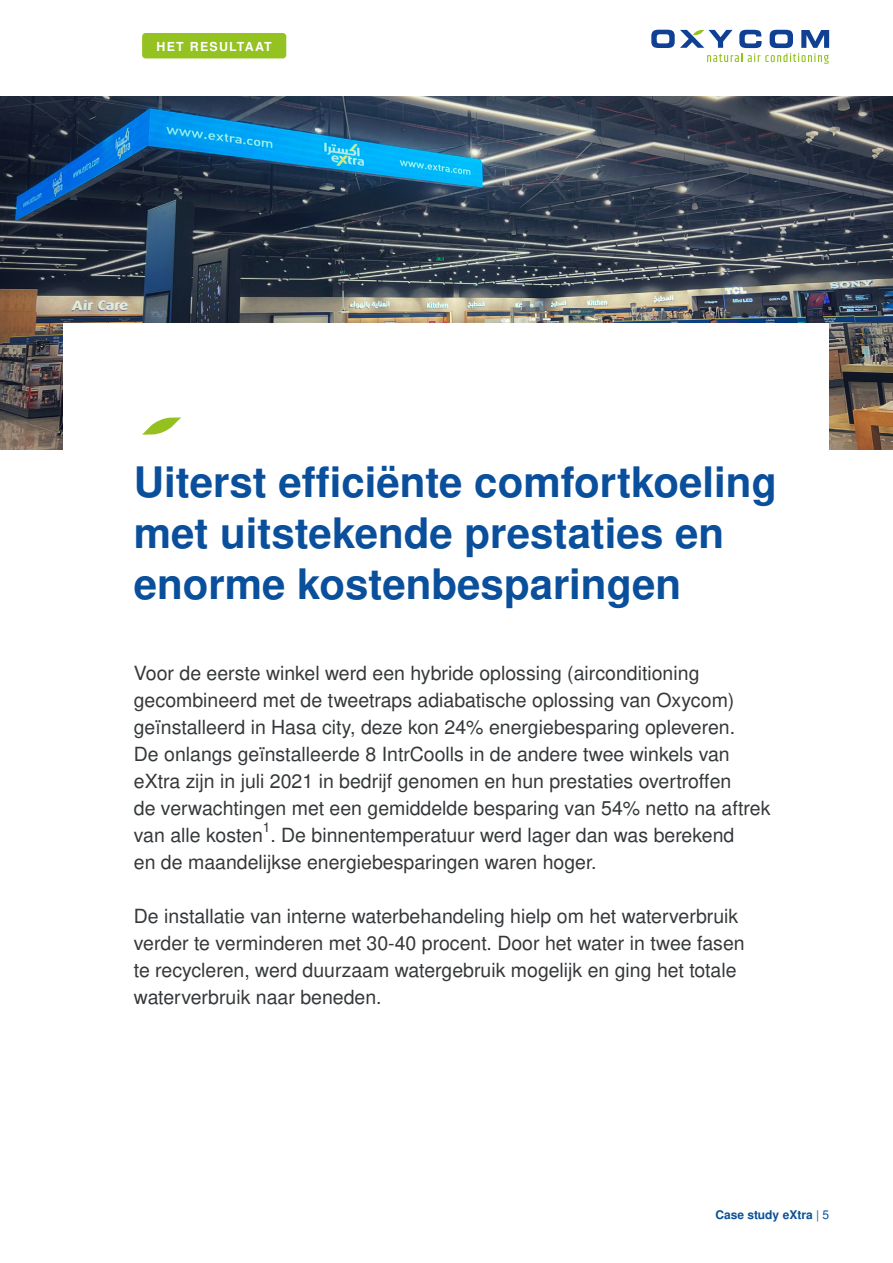
<style>
.page{position:relative;width:893px;height:1263px;background:#fff}
.page>*{position:absolute;margin:0;border:0;box-sizing:border-box;transform-origin:0 0}
.t1{font:700 42px/51px "Nimbus San L";color:#0a4f9b}
.t2{font:19.5px/27px "Nimbus San L";color:#35383a}
.t3{font:13.5px "Nimbus San L";color:#35383a}
.t4{font:700 12.45px "Nimbus San L";letter-spacing:.1em;color:#fff}
.t5{font:700 12px "Nimbus San L";color:#095099}
.s1{font-weight:400}
</style>
<div class="page">
<img style="left:0;top:97px;width:893px;height:353px">
<svg style="left:651px;top:30px;width:178px;height:34px"></svg>
<div style="left:142px;top:33px;width:144px;height:25px;background:#94c221;border-radius:4px"></div>
<div style="left:64px;top:323px;width:765px;height:142px;background:#fff"></div>
<svg style="left:142px;top:417px;width:39px;height:18px"></svg>
<p class="t4" style="left:156px;top:37px;width:117px">HET RESULTAAT</p>
<p class="t1" style="left:134px;top:456px;width:645px">Uiterst efficiënte comfortkoeling met uitstekende prestaties en enorme kostenbesparingen</p>
<p class="t2" style="left:134px;top:659px;width:567px">Voor de eerste winkel werd een hybride oplossing (airconditioning</p>
<p class="t2" style="left:134px;top:686px;width:603px">gecombineerd met de tweetraps adiabatische oplossing van Oxycom) geïnstalleerd in Hasa city, deze kon 24% energiebesparing opleveren.</p>
<p class="t2" style="left:134px;top:740px;width:597px">De onlangs geïnstalleerde 8 IntrCoolls in de andere twee winkels van</p>
<p class="t2" style="left:134px;top:767px;width:599px">eXtra zijn in juli 2021 in bedrijf genomen en hun prestaties overtroffen</p>
<p class="t2" style="left:134px;top:794px;width:638px">de verwachtingen met een gemiddelde besparing van 54% netto na aftrek</p>
<p class="t2" style="left:134px;top:821px;width:602px">van alle kosten . De binnentemperatuur werd lager dan was berekend</p>
<p class="t3" style="left:263px;top:817px;width:9px">1</p>
<p class="t2" style="left:134px;top:848px;width:464px">en de maandelijkse energiebesparingen waren hoger.</p>
<p class="t2" style="left:134px;top:902px;width:606px">De installatie van interne waterbehandeling hielp om het waterverbruik</p>
<p class="t2" style="left:134px;top:929px;width:612px">verder te verminderen met 30-40 procent. Door het water in twee fasen</p>
<p class="t2" style="left:134px;top:956px;width:604px">te recycleren, werd duurzaam watergebruik mogelijk en ging het totale waterverbruik naar beneden.</p>
<p class="t5" style="left:715px;top:1206px;width:115px">Case study eXtra <span class="s1">| 5</span></p>
</div>
